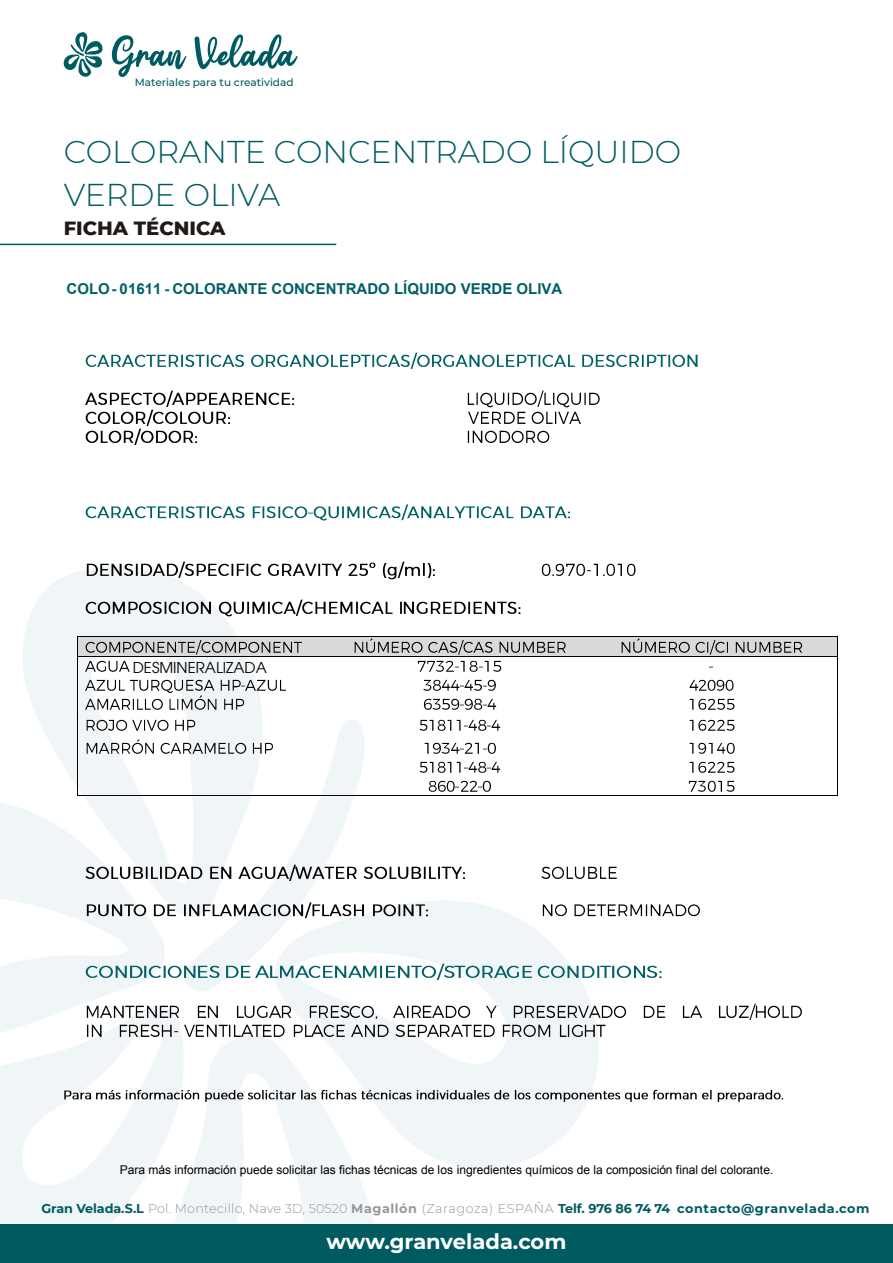
<style>
.page{position:relative;width:893px;height:1263px;background:#fff}
.page>*{position:absolute;margin:0;border:0;box-sizing:border-box;transform-origin:0 0}
.t1{font:300 31.5px/43.5px "Montserrat";color:#005b61}
.t2{font:700 21px "Montserrat";color:#fff}
.t3{font:800 19.5px "Montserrat";color:#211915}
.t4{font:700 15px "Arial";color:#006066}
.t5{font:15px "Avant Garde";color:#000}
.t6{font:700 12.75px "Montserrat";letter-spacing:.035em;color:#005b61}
.t7{font:12px "Arial";letter-spacing:-.005em;color:#000}
.t8{font:500 10.5px "Montserrat";color:#005b61}
.s1{font-weight:300;color:#969798}
.s2{color:#969798}
</style>
<div class="page">
<svg style="left:282px;top:901px;width:317px;height:267px;fill:#f0f6f7"></svg>
<svg style="left:23px;top:571px;width:239px;height:325px;fill:#f0f6f7"></svg>
<svg style="left:0;top:1042px;width:155px;height:182px;fill:#f0f6f7"></svg>
<svg style="left:155px;top:1042px;width:232px;height:182px;fill:#f0f6f7"></svg>
<svg style="left:184px;top:714px;width:182px;height:282px"></svg>
<svg style="left:112px;top:35px;width:74px;height:42px"></svg>
<svg style="left:195px;top:34px;width:103px;height:35px"></svg>
<svg style="left:63px;top:32px;width:40px;height:45px"></svg>
<div style="left:0;top:1224px;width:893px;height:39px;background:#005b61"></div>
<hr style="left:0;top:244px;width:336px;height:1px;background:#005b61">
<img style="left:85px;top:352px;width:613px;height:17px">
<img style="left:85px;top:390px;width:210px;height:17px">
<img style="left:467px;top:390px;width:133px;height:18px">
<img style="left:85px;top:409px;width:145px;height:17px">
<img style="left:469px;top:411px;width:57px;height:13px">
<img style="left:531px;top:411px;width:50px;height:13px">
<img style="left:85px;top:428px;width:112px;height:17px">
<img style="left:467px;top:430px;width:83px;height:13px">
<img style="left:85px;top:506px;width:222px;height:13px">
<img style="left:307px;top:510px;width:7px;height:4px">
<img style="left:314px;top:504px;width:256px;height:17px">
<img style="left:85px;top:561px;width:350px;height:20px">
<img style="left:542px;top:563px;width:44px;height:13px">
<img style="left:593px;top:563px;width:43px;height:13px">
<img style="left:85px;top:593px;width:317px;height:26px">
<img style="left:403px;top:601px;width:118px;height:14px">
<div style="left:77px;top:637px;width:257px;height:19px;background:#d9d9d9"></div>
<img style="left:85px;top:640px;width:217px;height:15px">
<div style="left:334px;top:637px;width:252px;height:19px;background:#d9d9d9"></div>
<img style="left:354px;top:638px;width:212px;height:17px">
<div style="left:586px;top:637px;width:251px;height:19px;background:#d9d9d9"></div>
<img style="left:621px;top:638px;width:182px;height:17px">
<hr style="left:77px;top:636px;width:258px;height:1px;background:#000">
<hr style="left:335px;top:636px;width:251px;height:1px;background:#000">
<hr style="left:587px;top:636px;width:250px;height:1px;background:#000">
<img style="left:85px;top:657px;width:56px;height:19px">
<img style="left:418px;top:660px;width:36px;height:12px">
<img style="left:460px;top:660px;width:18px;height:12px">
<img style="left:484px;top:660px;width:18px;height:12px">
<hr style="left:77px;top:656px;width:258px;height:1px;background:#000">
<hr style="left:335px;top:656px;width:251px;height:1px;background:#000">
<hr style="left:587px;top:656px;width:250px;height:1px;background:#000">
<svg style="left:77px;top:637px;width:1px;height:39px"></svg>
<svg style="left:837px;top:636px;width:1px;height:40px"></svg>
<img style="left:85px;top:676px;width:155px;height:16px">
<img style="left:240px;top:676px;width:6px;height:16px">
<img style="left:246px;top:676px;width:40px;height:20px">
<img style="left:424px;top:679px;width:35px;height:12px">
<img style="left:464px;top:679px;width:18px;height:12px">
<img style="left:487px;top:679px;width:9px;height:12px">
<img style="left:689px;top:679px;width:9px;height:12px">
<img style="left:698px;top:679px;width:36px;height:12px">
<hr style="left:77px;top:676px;width:1px;height:36px;background:#000">
<hr style="left:837px;top:676px;width:1px;height:36px;background:#000">
<img style="left:173px;top:858px;width:292px;height:26px">
<img style="left:542px;top:866px;width:75px;height:13px">
<img style="left:173px;top:896px;width:266px;height:26px">
<img style="left:542px;top:901px;width:158px;height:21px">
<img style="left:173px;top:958px;width:52px;height:25px">
<img style="left:183px;top:958px;width:28px;height:25px">
<img style="left:225px;top:958px;width:14px;height:25px">
<img style="left:239px;top:958px;width:16px;height:25px">
<img style="left:255px;top:958px;width:13px;height:25px">
<img style="left:268px;top:958px;width:10px;height:25px">
<img style="left:278px;top:958px;width:17px;height:25px">
<img style="left:295px;top:958px;width:13px;height:25px">
<img style="left:308px;top:958px;width:41px;height:25px">
<img style="left:349px;top:958px;width:13px;height:25px">
<img style="left:362px;top:958px;width:50px;height:25px">
<img style="left:379px;top:958px;width:27px;height:25px">
<img style="left:412px;top:958px;width:10px;height:25px">
<img style="left:422px;top:958px;width:115px;height:25px">
<img style="left:455px;top:958px;width:20px;height:25px">
<img style="left:494px;top:958px;width:26px;height:25px">
<img style="left:537px;top:958px;width:64px;height:25px">
<img style="left:601px;top:965px;width:10px;height:13px">
<img style="left:612px;top:965px;width:5px;height:13px">
<img style="left:617px;top:965px;width:45px;height:13px">
<img style="left:632px;top:965px;width:29px;height:14px">
<img style="left:173px;top:1005px;width:6px;height:12px">
<img style="left:197px;top:1005px;width:9px;height:12px">
<img style="left:207px;top:1005px;width:11px;height:12px">
<img style="left:236px;top:1005px;width:8px;height:12px">
<img style="left:244px;top:998px;width:64px;height:19px">
<img style="left:269px;top:998px;width:23px;height:19px">
<img style="left:308px;top:998px;width:21px;height:19px">
<img style="left:329px;top:998px;width:21px;height:19px">
<img style="left:350px;top:998px;width:55px;height:19px">
<img style="left:405px;top:998px;width:5px;height:19px">
<img style="left:410px;top:998px;width:12px;height:19px">
<img style="left:422px;top:998px;width:64px;height:19px">
<img style="left:486px;top:998px;width:80px;height:19px">
<img style="left:523px;top:998px;width:24px;height:19px">
<img style="left:566px;top:998px;width:12px;height:19px">
<img style="left:578px;top:998px;width:22px;height:19px">
<img style="left:600px;top:1005px;width:26px;height:13px">
<img style="left:643px;top:1005px;width:23px;height:13px">
<img style="left:682px;top:1005px;width:8px;height:13px">
<img style="left:690px;top:1005px;width:36px;height:13px">
<img style="left:726px;top:1003px;width:29px;height:17px">
<img style="left:755px;top:1003px;width:13px;height:15px">
<img style="left:768px;top:1005px;width:34px;height:13px">
<img style="left:173px;top:1017px;width:22px;height:25px">
<img style="left:195px;top:1017px;width:33px;height:20px">
<img style="left:229px;top:1024px;width:4px;height:18px">
<img style="left:233px;top:1017px;width:8px;height:25px">
<img style="left:241px;top:1017px;width:12px;height:25px">
<img style="left:253px;top:1017px;width:9px;height:25px">
<img style="left:262px;top:1017px;width:10px;height:25px">
<img style="left:273px;top:1017px;width:19px;height:25px">
<img style="left:292px;top:1017px;width:20px;height:25px">
<img style="left:312px;top:1017px;width:11px;height:25px">
<img style="left:323px;top:1017px;width:29px;height:25px">
<img style="left:352px;top:1017px;width:24px;height:25px">
<img style="left:376px;top:1017px;width:20px;height:25px">
<img style="left:396px;top:1017px;width:10px;height:25px">
<img style="left:406px;top:1017px;width:66px;height:25px">
<img style="left:472px;top:1017px;width:11px;height:25px">
<img style="left:483px;top:1017px;width:19px;height:25px">
<img style="left:502px;top:1017px;width:56px;height:25px">
<img style="left:558px;top:1017px;width:9px;height:25px">
<img style="left:567px;top:1017px;width:17px;height:25px">
<img style="left:584px;top:1017px;width:13px;height:25px">
<img style="left:597px;top:1017px;width:18px;height:25px">
<img style="left:64px;top:1085px;width:32px;height:18px">
<img style="left:96px;top:1085px;width:688px;height:18px">
<img style="left:85px;top:692px;width:169px;height:23px">
<img style="left:424px;top:698px;width:35px;height:12px">
<img style="left:459px;top:702px;width:5px;height:4px">
<img style="left:464px;top:698px;width:18px;height:12px">
<img style="left:487px;top:698px;width:10px;height:12px">
<img style="left:689px;top:698px;width:46px;height:33px">
<img style="left:85px;top:715px;width:119px;height:20px">
<img style="left:420px;top:719px;width:41px;height:12px">
<img style="left:469px;top:719px;width:18px;height:12px">
<img style="left:492px;top:719px;width:9px;height:12px">
<svg style="left:77px;top:712px;width:1px;height:26px"></svg>
<svg style="left:837px;top:712px;width:1px;height:26px"></svg>
<img style="left:85px;top:738px;width:198px;height:21px">
<img style="left:424px;top:742px;width:35px;height:12px">
<img style="left:464px;top:742px;width:15px;height:12px">
<img style="left:487px;top:742px;width:9px;height:12px">
<img style="left:420px;top:761px;width:41px;height:12px">
<img style="left:469px;top:761px;width:18px;height:12px">
<img style="left:492px;top:761px;width:9px;height:12px">
<img style="left:428px;top:780px;width:27px;height:12px">
<img style="left:460px;top:780px;width:18px;height:12px">
<img style="left:478px;top:784px;width:5px;height:4px">
<img style="left:483px;top:780px;width:8px;height:12px">
<img style="left:689px;top:742px;width:46px;height:12px">
<img style="left:689px;top:761px;width:46px;height:12px">
<img style="left:688px;top:780px;width:47px;height:12px">
<hr style="left:77px;top:738px;width:1px;height:57px;background:#000">
<svg style="left:0;top:795px;width:173px;height:247px"></svg>
<hr style="left:77px;top:795px;width:258px;height:1px;background:#000">
<hr style="left:334px;top:795px;width:252px;height:1px;background:#000">
<hr style="left:586px;top:795px;width:251px;height:1px;background:#000">
<hr style="left:837px;top:738px;width:1px;height:57px;background:#000">
<p class="t8" style="left:135px;top:75px;width:160px">Materiales para tu creatividad</p>
<h1 class="t1" style="left:64px;top:129px;width:619px">COLORANTE CONCENTRADO LÍQUIDO<br>VERDE OLIVA</h1>
<h3 class="t3" style="left:64px;top:214px;width:163px">FICHA TÉCNICA</h3>
<p class="t4" style="left:67px;top:279px;width:497px">COLO- 01611 - COLORANTE CONCENTRADO LÍQUIDO VERDE OLIVA</p>
<p class="t5" style="left:133px;top:658px;width:136px">DESMINERALIZADA</p>
<p class="t7" style="left:120px;top:1162px;width:655px">Para más información puede solicitar las fichas técnicas de los ingredientes químicos de la composición final del colorante.</p>
<p class="t6" style="left:41px;top:1200px;width:830px">Gran Velada.S.L <span class="s1">Pol. Montecillo, Nave 3D, 50520</span> <span class="s2">Magallón</span> <span class="s1">(Zaragoza) ESPAÑA</span> Telf. 976 86 74 74 contacto@granvelada.com</p>
<h2 class="t2" style="left:327px;top:1226px;width:241px">www.granvelada.com</h2>
</div>
